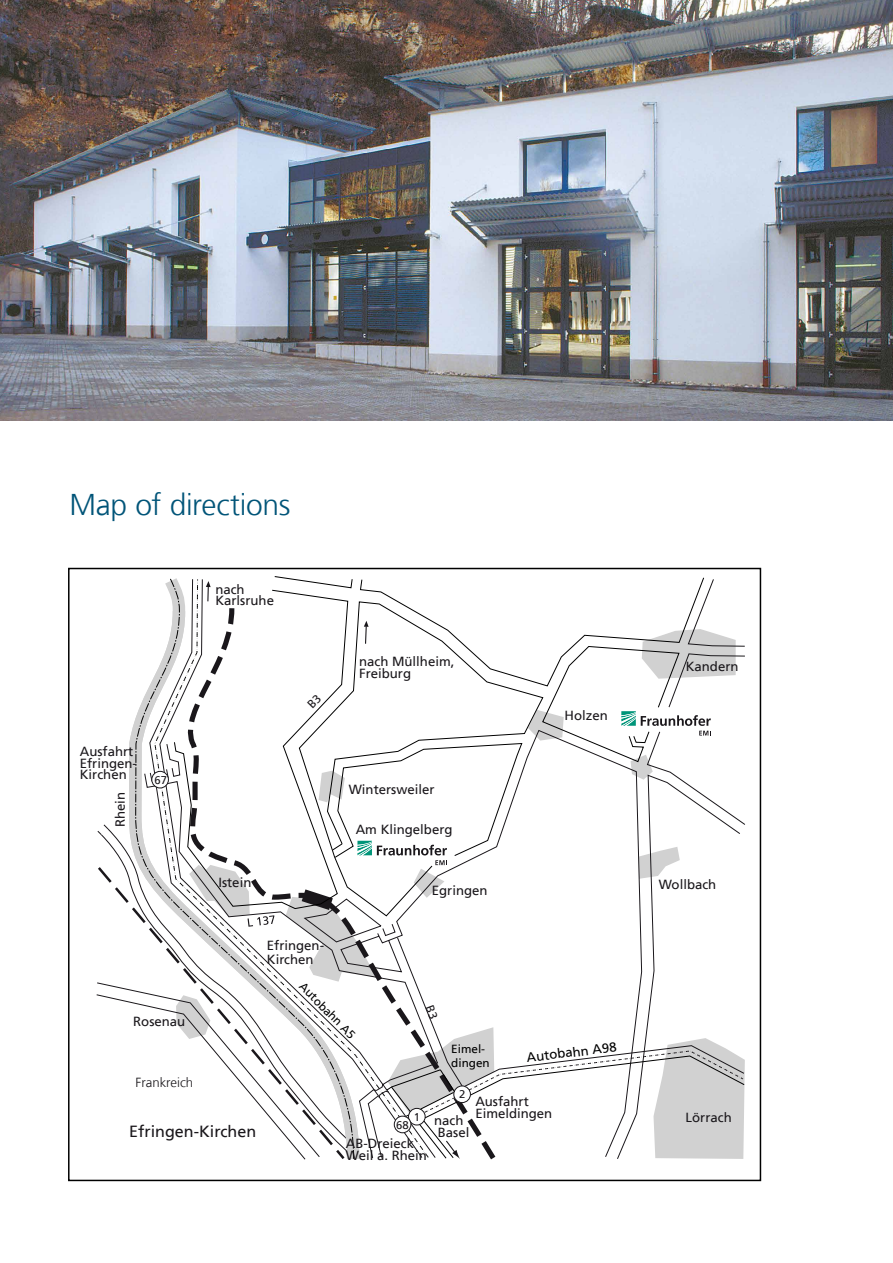
<style>
.page{position:relative;width:893px;height:1263px;background:#fff}
.page>*{position:absolute;margin:0;border:0;box-sizing:border-box;transform-origin:0 0}
.t1{font:300 30px "Frutiger LT Com";letter-spacing:-.01em;color:#005478}
.t2{font:16.2px "Frutiger";color:#1a171b}
.t3{font:13.2px/11.7px "Frutiger";color:#1a171b}
.t4{font:13.2px "Frutiger";color:#000}
.t5{font:300 13.2px "Frutiger LT Com";color:#1a171b}
.t6{font:11.7px/14.1px "Frutiger";color:#000}
.t7{font:11.25px "Frutiger";color:#1a171b}
</style>
<div class="page">
<img style="left:0;top:0;width:893px;height:421px">
<svg style="left:96px;top:576px;width:649px;height:584px"></svg>
<h1 class="t1" style="left:69px;top:487px;width:222px">Map of directions</h1>
<p class="t3" style="left:215px;top:583px;width:60px">nach<br>Karlsruhe</p>
<p class="t3" style="left:359px;top:656px;width:97px">nach Müllheim,<br>Freiburg</p>
<p class="t3" style="left:80px;top:745px;width:59px">Ausfahrt<br>Efringen-<br>Kirchen</p>
<p class="t3" style="left:114px;top:827px;width:37px;rotate:-90deg">Rhein</p>
<p class="t7" style="left:155px;top:773px;width:14px">67</p>
<p class="t3" style="left:133px;top:1015px;width:54px">Rosenau</p>
<p class="t5" style="left:136px;top:1075px;width:59px">Frankreich</p>
<p class="t3" style="left:218px;top:877px;width:35px">Istein</p>
<p class="t3" style="left:349px;top:783px;width:87px">Wintersweiler</p>
<p class="t3" style="left:356px;top:824px;width:98px">Am Klingelberg</p>
<p class="t3" style="left:267px;top:938px;width:59px;line-height:14px">Efringen-<br>Kirchen</p>
<p class="t6" style="left:306px;top:979px;width:75px;rotate:45deg">Autobahn A5</p>
<p class="t3" style="left:432px;top:885px;width:57px">Egringen</p>
<p class="t6" style="left:451px;top:1042px;width:40px">Eimel&shy;dingen</p>
<p class="t3" style="left:565px;top:709px;width:45px">Holzen</p>
<p class="t4" style="left:526px;top:1050px;width:92px;rotate:-7deg">Autobahn A98</p>
<p class="t2" style="left:129px;top:1122px;width:129px">Efringen-Kirchen</p>
<p class="t7" style="left:414px;top:1110px;width:8px">1</p>
<p class="t7" style="left:396px;top:1118px;width:14px">68</p>
<p class="t3" style="left:346px;top:1138px;width:83px">AB-Dreieck<br>Weil a. Rhein</p>
<p class="t7" style="left:459px;top:1088px;width:8px">2</p>
<p class="t3" style="left:475px;top:1095px;width:79px">Ausfahrt<br>Eimeldingen</p>
<p class="t3" style="left:434px;top:1115px;width:37px">nach<br>Basel</p>
<p class="t3" style="left:686px;top:661px;width:54px">Kandern</p>
<p class="t3" style="left:659px;top:878px;width:59px">Wollbach</p>
<p class="t3" style="left:685px;top:1112px;width:48px">Lörrach</p>
</div>
